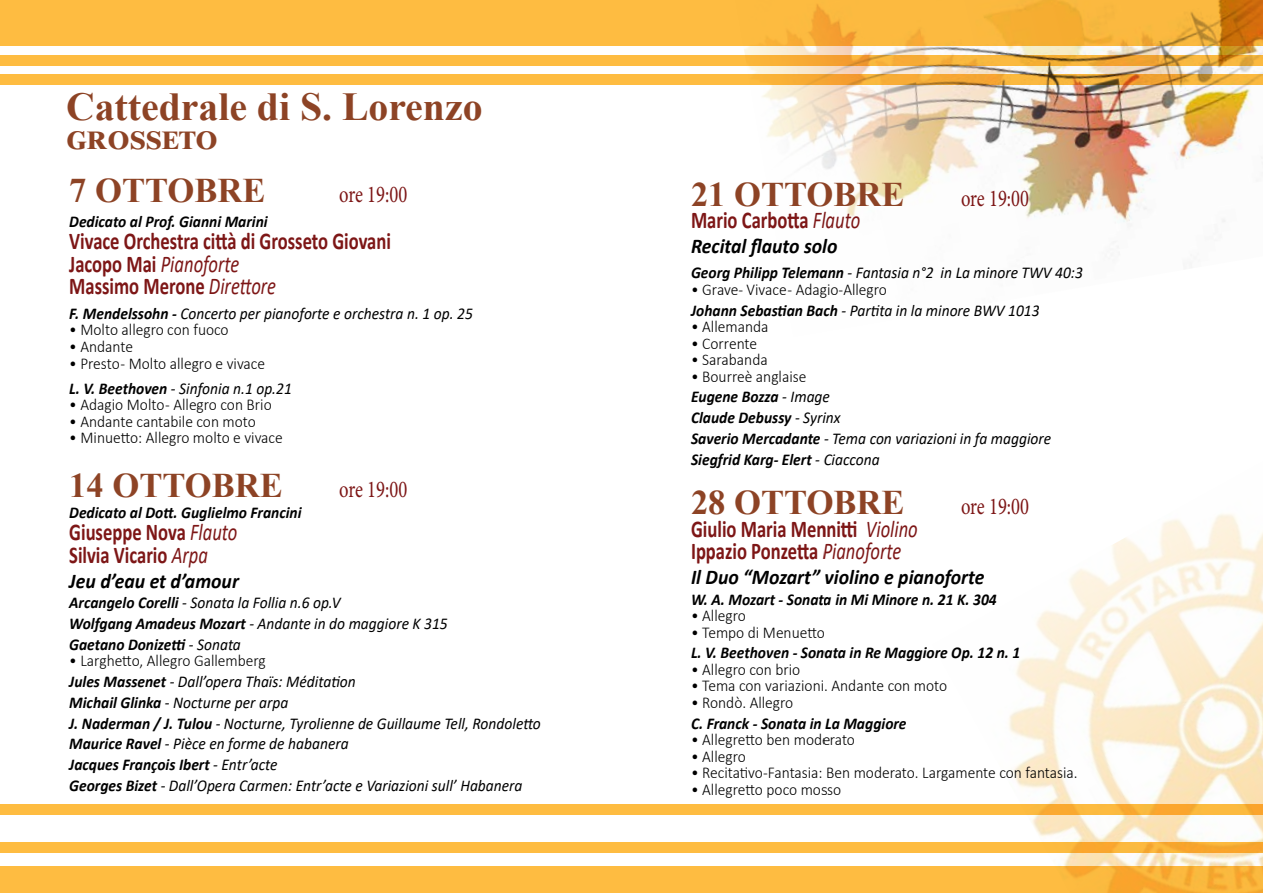
<style>
.page{position:relative;width:1263px;height:893px;background:#fff}
.page>*{position:absolute;margin:0;border:0;box-sizing:border-box;transform-origin:0 0}
.t1{font:700 39.6px "Times New Roman";color:#8d4325}
.t2{font:700 36px "Times New Roman";color:#8d4325}
.t3{font:700 34.5px "Times New Roman";color:#8d4325}
.t4{font:700 24.15px/22.2px "Calibri";color:#7d1616;scale:.77 1}
.t5{font:24.15px "Minion Pro";letter-spacing:-.005em;color:#7d1616;scale:.77 1}
.t6{font:italic 700 21px "Calibri";color:#000;scale:.94 1}
.t7{font:300 16.5px/25px "Calibri";color:#000;scale:.94 1}
.t8{font:italic 700 16.5px/20.7px "Calibri";color:#000;scale:.94 1}
.t9{font:italic 16.5px/20.7px "Calibri";color:#000;scale:.94 1}
.s1{font-weight:400;font-style:italic}
.s2{font-weight:700}
.s3{font-weight:700;font-style:italic}
.s4{font-weight:400}
.s5{font-weight:300;font-style:normal}
</style>
<div class="page">
<div style="left:0;top:842px;width:1263px;height:11px;background:#febc41"></div>
<div style="left:0;top:866px;width:1263px;height:27px;background:#febc41"></div>
<div style="left:0;top:804px;width:1263px;height:11px;background:#febc41"></div>
<div style="left:0;top:55px;width:1263px;height:11px;background:#febc41"></div>
<div style="left:0;top:0;width:1263px;height:46px;background:#febc41"></div>
<div style="left:0;top:74px;width:1263px;height:11px;background:#febc41"></div>
<img style="left:744px;top:0;width:519px;height:222px">
<img style="left:1009px;top:514px;width:254px;height:379px">
<h1 class="t1" style="left:66px;top:78px;width:418px">Cattedrale di S. Lorenzo</h1>
<h2 class="t2" style="left:66px;top:111px;width:153px">grosseto</h2>
<h3 class="t3" style="left:69px;top:166px;width:198px">7 OTTOBRE</h3>
<h3 class="t5" style="left:339px;top:178px;width:90px">ore 19:00</h3>
<p class="t8" style="left:69px;top:211px;width:213px">Dedicato al Prof. Gianni Marini</p>
<h3 class="t4" style="left:69px;top:230px;width:419px">Vivace Orchestra città di Grosseto Giovani<br>Jacopo Mai <span class="s1">Pianoforte<br></span>Massimo Merone <span class="s1">Direttore</span></h3>
<p class="t9" style="left:69px;top:302px;width:431px"><span class="s2">F. Mendelssohn -</span> Concerto per pianoforte e orchestra n. 1 op. 25</p>
<p class="t7" style="left:69px;top:317px;width:171px">• Molto allegro con fuoco</p>
<p class="t7" style="left:69px;top:334px;width:69px">• Andante</p>
<p class="t7" style="left:69px;top:350px;width:238px">• Presto - Molto allegro e vivace<br><span class="s3">L. V. Beethoven</span> <span class="s1">- Sinfonia n.1 op.21</span></p>
<p class="t7" style="left:69px;top:392px;width:217px">• Adagio Molto - Allegro con Brio</p>
<p class="t7" style="left:69px;top:408px;width:200px">• Andante cantabile con moto</p>
<p class="t7" style="left:69px;top:425px;width:229px">• Minuetto: Allegro molto e vivace</p>
<h3 class="t3" style="left:69px;top:461px;width:215px">14 OTTOBRE</h3>
<h3 class="t5" style="left:339px;top:473px;width:90px">ore 19:00</h3>
<p class="t8" style="left:69px;top:502px;width:249px">Dedicato al Dott. Guglielmo Francini</p>
<h3 class="t4" style="left:69px;top:521px;width:220px">Giuseppe Nova <span class="s1">Flauto<br></span>Silvia Vicario <span class="s1">Arpa</span></h3>
<p class="t6" style="left:69px;top:566px;width:182px">Jeu d’eau et d’amour</p>
<p class="t8" style="left:69px;top:592px;width:404px">Arcangelo Corelli <span class="s4">- Sonata la Follia n.6 op.V<br></span>Wolfgang Amadeus Mozart <span class="s4">- Andante in do maggiore K 315<br></span>Gaetano Donizetti <span class="s4">- Sonata</span></p>
<p class="t9" style="left:69px;top:650px;width:503px"><span class="s5">• Larghetto, Allegro Gallemberg<br></span><span class="s2">Jules Massenet</span> - Dall’opera Thaïs: Méditation<br><span class="s2">Michail Glinka</span> - Nocturne per arpa<br><span class="s2">J. Naderman / J. Tulou</span> - Nocturne, Tyrolienne de Guillaume Tell, Rondoletto <span class="s2">Maurice Ravel</span> - Pièce en forme de habanera<br><span class="s2">Jacques François Ibert</span> - Entr’acte<br><span class="s2">Georges Bizet</span> - Dall’Opera Carmen: Entr’acte e Variazioni sull’ Habanera</p>
<h3 class="t3" style="left:691px;top:170px;width:215px">21 OTTOBRE</h3>
<h3 class="t5" style="left:961px;top:182px;width:90px">ore 19:00</h3>
<h3 class="t4" style="left:691px;top:209px;width:221px">Mario Carbotta <span class="s1">Flauto</span></h3>
<p class="t6" style="left:691px;top:232px;width:157px">Recital flauto solo</p>
<p class="t9" style="left:691px;top:262px;width:418px"><span class="s2">Georg Philipp Telemann</span> - Fantasia n°2 in La minore TWV 40:3</p>
<p class="t7" style="left:691px;top:279px;width:372px;line-height:20.7px">• Grave- Vivace - Adagio-Allegro<br><span class="s3">Johann Sebastian Bach</span> <span class="s1">- Partita in la minore BWV 1013</span></p>
<p class="t7" style="left:691px;top:314px;width:84px">• Allemanda</p>
<p class="t7" style="left:691px;top:331px;width:72px">• Corrente</p>
<p class="t7" style="left:691px;top:347px;width:83px">• Sarabanda</p>
<p class="t8" style="left:691px;top:365px;width:385px"><span class="s5">• Bourreè anglaise<br></span>Eugene Bozza <span class="s4">- Image<br></span>Claude Debussy <span class="s4">- Syrinx<br></span>Saverio Mercadante <span class="s4">- Tema con variazioni in fa maggiore<br></span>Siegfrid Karg- Elert <span class="s4">- Ciaccona</span></p>
<h3 class="t3" style="left:691px;top:478px;width:215px">28 OTTOBRE</h3>
<h3 class="t5" style="left:961px;top:490px;width:90px">ore 19:00</h3>
<h3 class="t4" style="left:691px;top:517px;width:296px">Giulio Maria Mennitti <span class="s1">Violino<br></span>Ippazio Ponzetta <span class="s1">Pianoforte</span></h3>
<p class="t6" style="left:691px;top:562px;width:314px">Il Duo “Mozart” violino e pianoforte</p>
<p class="t8" style="left:691px;top:588px;width:327px">W. A. Mozart - Sonata in Mi Minore n. 21 K. 304</p>
<p class="t7" style="left:691px;top:603px;width:60px">• Allegro</p>
<p class="t7" style="left:691px;top:619px;width:144px">• Tempo di Menuetto</p>
<p class="t8" style="left:691px;top:642px;width:352px">L. V. Beethoven - Sonata in Re Maggiore Op. 12 n. 1</p>
<p class="t7" style="left:691px;top:657px;width:118px">• Allegro con brio</p>
<p class="t7" style="left:691px;top:673px;width:274px">• Tema con variazioni. Andante con moto</p>
<p class="t7" style="left:691px;top:690px;width:110px">• Rondò. Allegro</p>
<p class="t8" style="left:691px;top:712px;width:231px">C. Franck - Sonata in La Maggiore</p>
<p class="t7" style="left:691px;top:727px;width:176px">• Allegretto ben moderato</p>
<p class="t7" style="left:691px;top:743px;width:60px">• Allegro</p>
<p class="t7" style="left:691px;top:760px;width:413px">• Recitativo-Fantasia: Ben moderato. Largamente con fantasia.</p>
<p class="t7" style="left:691px;top:776px;width:161px">• Allegretto poco mosso</p>
</div>
